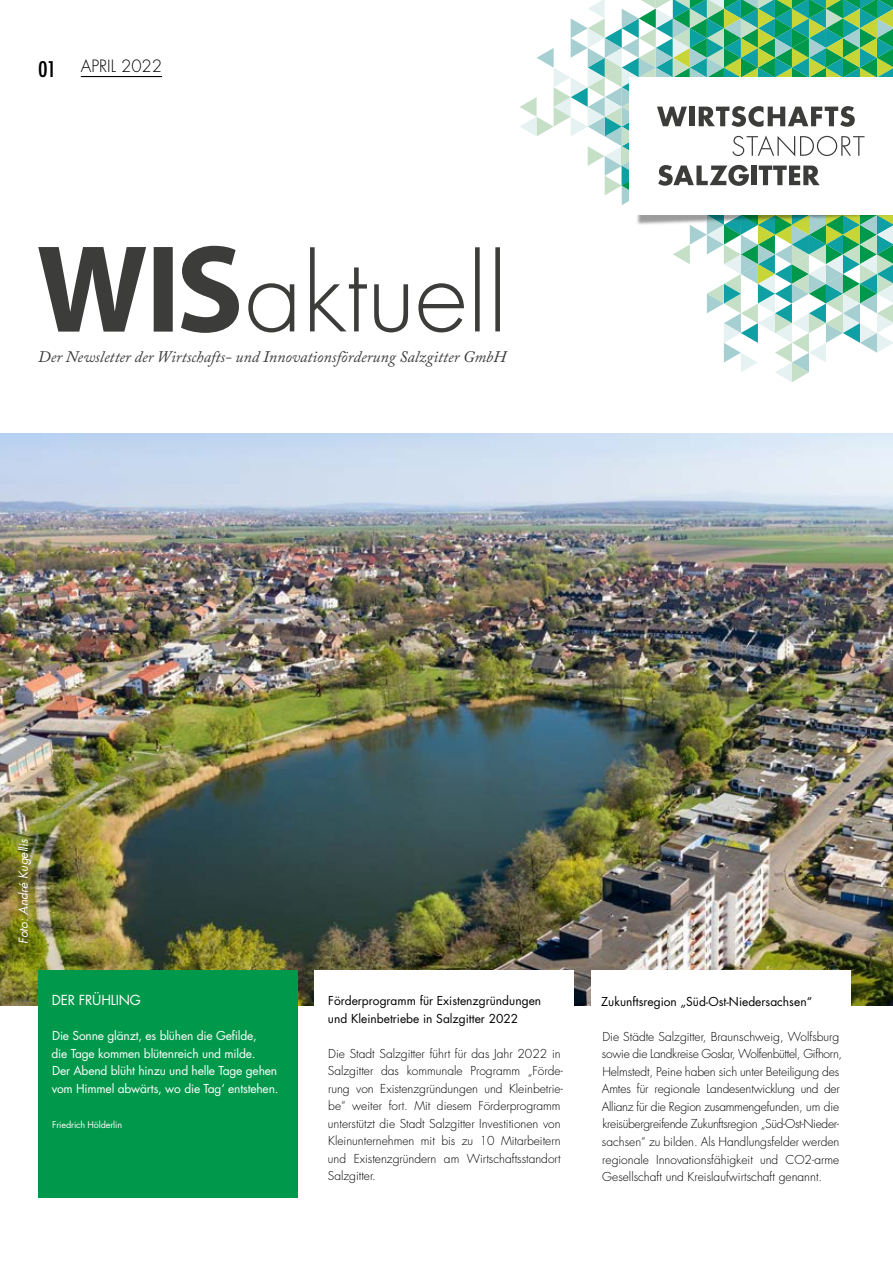
<style>
.page{position:relative;width:893px;height:1263px;background:#fff}
.page>*{position:absolute;margin:0;border:0;box-sizing:border-box;transform-origin:0 0}
.t1{font:300 16.5px "Futura Std";color:#000}
.t2{font:italic 16.05px "Adobe Caslon Pro";color:#3c3c3b}
.t3{font:13.5px "Futura Std";letter-spacing:-.015em;color:#fff}
.t4{font:300 12px/17.5px "Futura Std";color:#000}
.t5{font:12px/17.5px "Futura Std";letter-spacing:-.015em;color:#fff}
.t6{font:12px/17.5px "Futura Std";color:#000}
.t7{font:italic 12px "Futura Std";color:#fff}
.t8{font:9px "Futura Std";letter-spacing:-.015em;color:#fff}
.s1{font-family:"Futura";font-weight:500;font-stretch:condensed;font-size:21px}
</style>
<div class="page">
<svg style="left:248px;top:247px;width:252px;height:85px"></svg>
<svg style="left:38px;top:246px;width:201px;height:87px"></svg>
<img style="left:0;top:434px;width:893px;height:571px">
<div style="left:38px;top:970px;width:260px;height:228px;background:#00984a"></div>
<div style="left:315px;top:970px;width:259px;height:42px;background:#fff"></div>
<div style="left:591px;top:970px;width:259px;height:211px;background:#fff"></div>
<hr style="left:81px;top:76px;width:81px;height:1px;background:#000">
<svg style="left:520px;top:0;width:373px;height:382px"></svg>
<h1 class="t1" style="left:38px;top:56px;width:125px"><span class="s1">01</span> APRIL 2022</h1>
<h2 class="t2" style="left:38px;top:347px;width:469px">Der Newsletter der Wirtschafts- und Innovationsförderung Salzgitter GmbH</h2>
<p class="t7" style="left:16px;top:944px;width:107px;rotate:-90deg">Foto: André Kugellis</p>
<p class="t3" style="left:52px;top:991px;width:90px">DER FRÜHLING</p>
<p class="t5" style="left:51px;top:1027px;width:229px">Die Sonne glänzt, es blühen die Gefilde,<br>die Tage kommen blütenreich und milde.<br>Der Abend blüht hinzu und helle Tage gehen vom Himmel abwärts, wo die Tag‘ entstehen.</p>
<p class="t8" style="left:52px;top:1119px;width:71px">Friedrich Hölderlin</p>
<p class="t6" style="left:328px;top:992px;width:215px">Förderprogramm für Existenzgründungen und Kleinbetriebe in Salzgitter 2022</p>
<p class="t4" style="left:328px;top:1045px;width:237px">Die Stadt Salzgitter führt für das Jahr 2022 in Salzgitter das kommunale Programm „Förde&shy;rung von Existenzgründungen und Kleinbetrie&shy;be“ weiter fort. Mit diesem Förderprogramm unterstützt die Stadt Salzgitter Investitionen von Kleinunternehmen mit bis zu 10 Mitarbeitern und Existenzgründern am Wirtschaftsstandort Salzgitter.</p>
<p class="t6" style="left:601px;top:992px;width:212px">Zukunftsregion „Süd-Ost-Niedersachsen“</p>
<p class="t4" style="left:602px;top:1028px;width:242px">Die Städte Salzgitter, Braunschweig, Wolfsburg sowie die Landkreise Goslar, Wolfenbüttel, Gifhorn, Helmstedt, Peine haben sich unter Beteiligung des Amtes für regionale Landesentwicklung und der Allianz für die Region zusammengefunden, um die kreisübergreifende Zukunftsregion „Süd-Ost-Nieder&shy;sachsen“ zu bilden. Als Handlungsfelder werden regionale Innovationsfähigkeit und CO2-arme Gesellschaft und Kreislaufwirtschaft genannt.</p>
</div>
